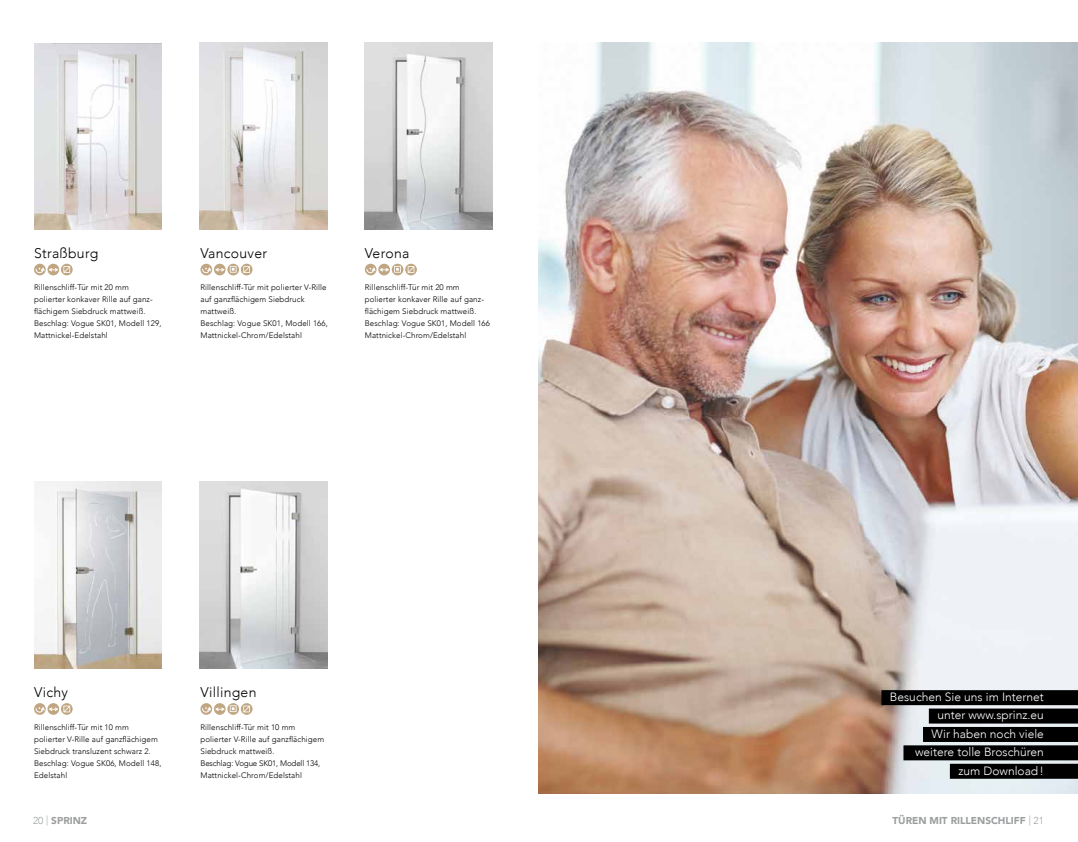
<style>
.page{position:relative;width:1078px;height:842px;background:#fff}
.page>*{position:absolute;margin:0;border:0;box-sizing:border-box;transform-origin:0 0}
.t1{font:300 14px "Avenir";letter-spacing:.02em;color:#000}
.t2{font:300 12px/18.4px "Avenir";color:#fff;text-align:right}
.t3{font:900 10px "Avenir";color:#9c9e9f}
.t4{font:300 8px/12px "Avenir";letter-spacing:.01em;color:#000}
.s1{font-weight:300}
</style>
<div class="page">
<img style="left:539px;top:43px;width:538px;height:751px">
<img style="left:34px;top:43px;width:128px;height:186px">
<svg style="left:34px;top:264px;width:39px;height:11px"></svg>
<img style="left:199px;top:43px;width:128px;height:186px">
<svg style="left:200px;top:264px;width:52px;height:11px"></svg>
<img style="left:365px;top:43px;width:127px;height:186px">
<svg style="left:365px;top:264px;width:52px;height:11px"></svg>
<img style="left:34px;top:482px;width:128px;height:187px">
<svg style="left:34px;top:703px;width:39px;height:12px"></svg>
<img style="left:199px;top:482px;width:128px;height:187px">
<svg style="left:200px;top:703px;width:52px;height:12px"></svg>
<div style="left:881px;top:690px;width:196px;height:15px;background:#000"></div>
<div style="left:928px;top:708px;width:149px;height:15px;background:#000"></div>
<div style="left:922px;top:727px;width:155px;height:15px;background:#000"></div>
<div style="left:903px;top:745px;width:174px;height:15px;background:#000"></div>
<div style="left:949px;top:764px;width:128px;height:15px;background:#000"></div>
<h1 class="t1" style="left:34px;top:245px;width:66px">Straßburg</h1>
<p class="t4" style="left:34px;top:281px;width:129px">Rillenschliff-Tür mit 20 mm polierter konkaver Rille auf ganz&shy;flächigem Siebdruck mattweiß.<br>Beschlag: Vogue SK01, Modell 129,<br>Mattnickel-Edelstahl</p>
<h1 class="t1" style="left:200px;top:245px;width:68px">Vancouver</h1>
<p class="t4" style="left:200px;top:281px;width:129px">Rillenschliff-Tür mit polierter V-Rille auf ganzflächigem Siebdruck mattweiß.<br>Beschlag: Vogue SK01, Modell 166,<br>Mattnickel-Chrom/Edelstahl</p>
<h1 class="t1" style="left:365px;top:245px;width:46px">Verona</h1>
<p class="t4" style="left:365px;top:281px;width:127px">Rillenschliff-Tür mit 20 mm polierter konkaver Rille auf ganz&shy;flächigem Siebdruck mattweiß.<br>Beschlag: Vogue SK01, Modell 166<br>Mattnickel-Chrom/Edelstahl</p>
<h1 class="t1" style="left:34px;top:684px;width:35px">Vichy</h1>
<p class="t4" style="left:34px;top:721px;width:129px">Rillenschliff-Tür mit 10 mm polierter V-Rille auf ganzflächigem<br>Siebdruck transluzent schwarz 2.<br>Beschlag: Vogue SK06, Modell 148,<br>Edelstahl</p>
<h1 class="t1" style="left:200px;top:684px;width:57px">Villingen</h1>
<p class="t4" style="left:200px;top:721px;width:125px">Rillenschliff-Tür mit 10 mm polierter V-Rille auf ganzflächigem<br>Siebdruck mattweiß.<br>Beschlag: Vogue SK01, Modell 134,<br>Mattnickel-Chrom/Edelstahl</p>
<h2 class="t2" style="left:889px;top:688px;width:155px">Besuchen Sie uns im Internet unter www.sprinz.eu<br>Wir haben noch viele weitere tolle Broschüren<br>zum Download!</h2>
<p class="t3" style="left:33px;top:811px;width:56px"><span class="s1">20 |</span> SPRINZ</p>
<p class="t3" style="left:892px;top:811px;width:153px">TÜREN MIT RILLENSCHLIFF <span class="s1">| 21</span></p>
</div>
